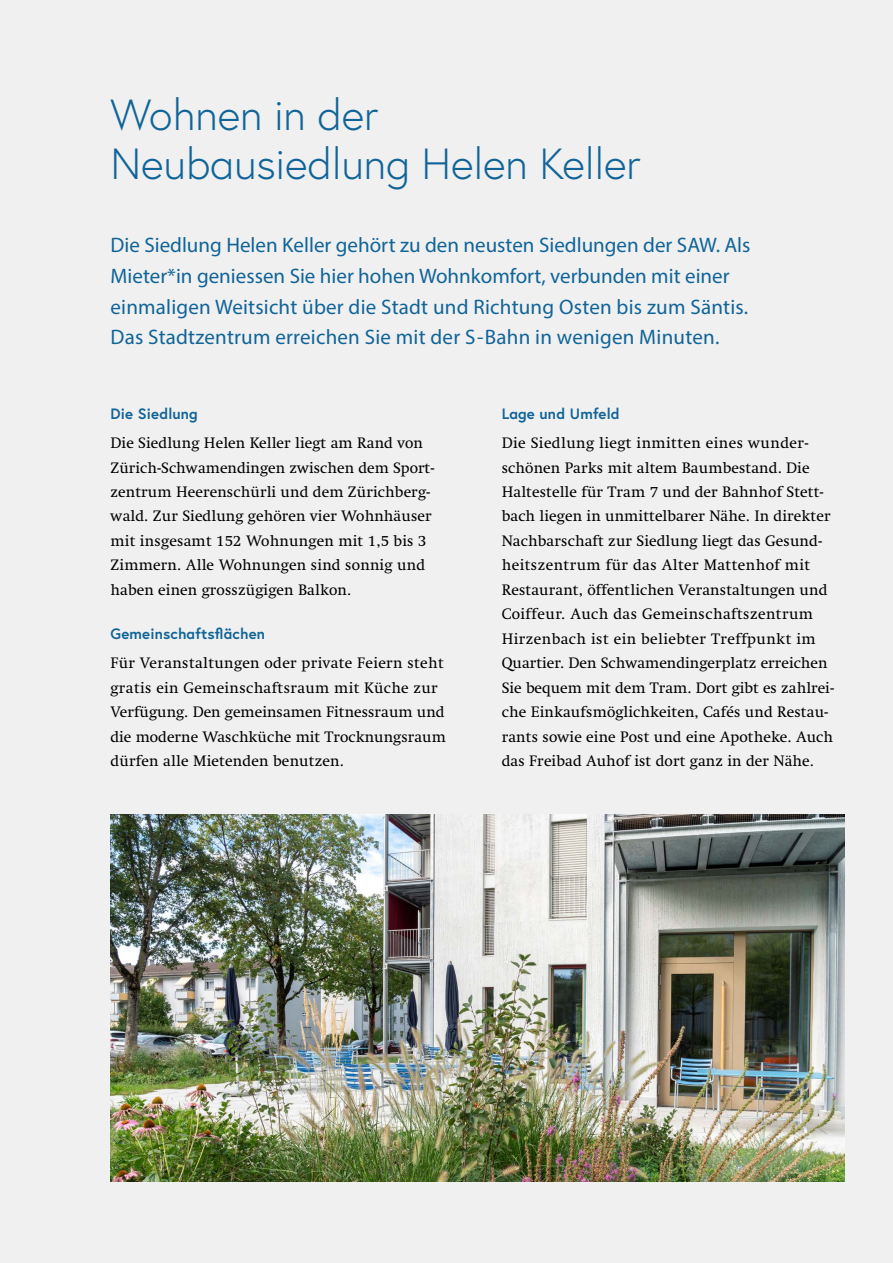
<style>
.page{position:relative;width:893px;height:1263px;background:#f0f0f0}
.page>*{position:absolute;margin:0;border:0;box-sizing:border-box;transform-origin:0 0}
.t1{font:300 43.5px/48.9px "Europa";letter-spacing:-.005em;color:#106498}
.t2{font:21px/30.6px "Myriad Pro";color:#106498}
.t3{font:15.45px/24.5px "Swift LT Pro";letter-spacing:.005em;color:#000}
.t4{font:700 15px "Europa";letter-spacing:.01em;color:#106498}
</style>
<div class="page">
<img style="left:111px;top:815px;width:733px;height:367px">
<h1 class="t1" style="left:111px;top:90px;width:532px">Wohnen in der<br>Neubausiedlung Helen Keller</h1>
<p class="t2" style="left:111px;top:230px;width:641px">Die Siedlung Helen Keller gehört zu den neusten Siedlungen der SAW. Als Mieter*in geniessen Sie hier hohen Wohnkomfort, verbunden mit einer einmaligen Weitsicht über die Stadt und Richtung Osten bis zum Säntis.<br>Das Stadtzentrum erreichen Sie mit der S-Bahn in wenigen Minuten.</p>
<p class="t4" style="left:111px;top:404px;width:89px">Die Siedlung</p>
<p class="t3" style="left:111px;top:431px;width:326px">Die Siedlung Helen Keller liegt am Rand von Zürich-Schwamendingen zwischen dem Sport&shy;zentrum Heerenschürli und dem Zürichberg&shy;wald. Zur Siedlung gehören vier Wohnhäuser mit insgesamt 152 Wohnungen mit 1,5 bis 3<br>Zimmern. Alle Wohnungen sind sonnig und haben einen grosszügigen Balkon.</p>
<p class="t4" style="left:111px;top:624px;width:156px">Gemeinschaftsflächen</p>
<p class="t3" style="left:111px;top:651px;width:337px">Für Veranstaltungen oder private Feiern steht gratis ein Gemeinschaftsraum mit Küche zur Verfügung. Den gemeinsamen Fitnessraum und die moderne Waschküche mit Trocknungsraum dürfen alle Mietenden benutzen.</p>
<p class="t4" style="left:502px;top:404px;width:119px">Lage und Umfeld</p>
<p class="t3" style="left:502px;top:431px;width:334px">Die Siedlung liegt inmitten eines wunder&shy;schönen Parks mit altem Baumbestand. Die Haltestelle für Tram 7 und der Bahnhof Stett&shy;bach liegen in unmittelbarer Nähe. In direkter Nachbarschaft zur Siedlung liegt das Gesund&shy;heitszentrum für das Alter Mattenhof mit Restaurant, öffentlichen Veranstaltungen und Coiffeur. Auch das Gemeinschaftszentrum Hirzenbach ist ein beliebter Treffpunkt im Quartier. Den Schwamendingerplatz erreichen Sie bequem mit dem Tram. Dort gibt es zahlrei&shy;che Einkaufsmöglichkeiten, Cafés und Restau&shy;rants sowie eine Post und eine Apotheke. Auch das Freibad Auhof ist dort ganz in der Nähe.</p>
</div>
